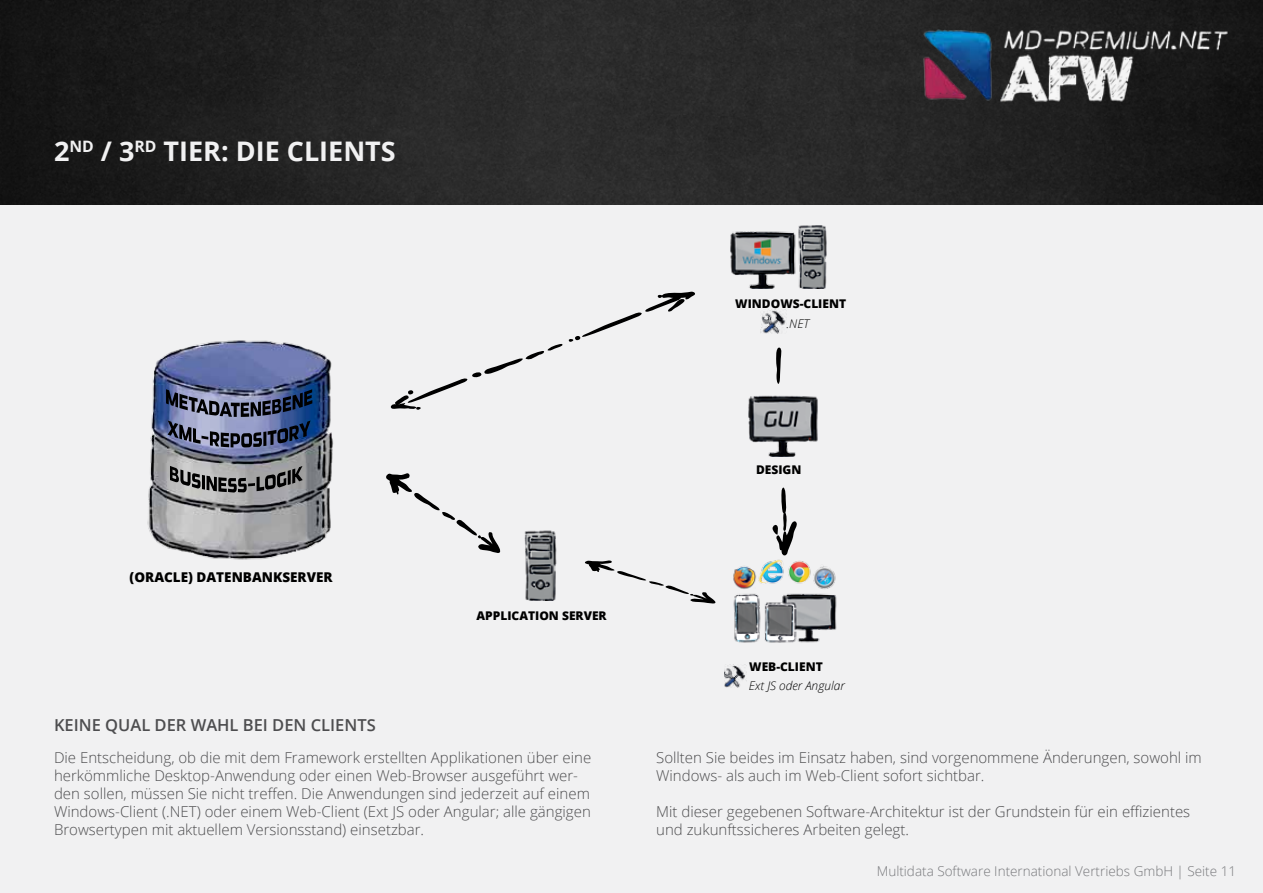
<style>
.page{position:relative;width:1263px;height:893px;background:#f1f1f2}
.page>*{position:absolute;margin:0;border:0;box-sizing:border-box;transform-origin:0 0}
.t1{font:700 27px "Open Sans";color:#f1f1f2}
.t2{font:600 16.5px "Open Sans";color:#4d4d4f}
.t3{font:300 15px/18px "Open Sans";color:#4d4d4f}
.t4{font:300 15px "Open Sans";color:#77787b}
.t5{font:300 13.5px "Open Sans";color:#77787b}
.t6{font:800 13.5px "Open Sans";color:#000}
.t7{font:800 12px "Open Sans";color:#000}
.t8{font:italic 300 12px "Open Sans";color:#000}
</style>
<div class="page">
<img style="left:0;top:0;width:1263px;height:205px">
<img style="left:918px;top:26px;width:315px;height:80px">
<img style="left:760px;top:310px;width:26px;height:24px">
<img style="left:730px;top:225px;width:97px;height:64px">
<img style="left:524px;top:530px;width:33px;height:71px">
<img style="left:147px;top:340px;width:187px;height:220px">
<svg style="left:166px;top:389px;width:146px;height:58px"></svg>
<svg style="left:170px;top:466px;width:133px;height:26px"></svg>
<img style="left:748px;top:395px;width:70px;height:62px">
<img style="left:733px;top:559px;width:104px;height:84px">
<img style="left:725px;top:664px;width:22px;height:24px">
<svg style="left:386px;top:473px;width:115px;height:80px"></svg>
<svg style="left:390px;top:291px;width:305px;height:119px"></svg>
<svg style="left:776px;top:347px;width:5px;height:37px"></svg>
<svg style="left:772px;top:487px;width:25px;height:69px"></svg>
<svg style="left:585px;top:560px;width:131px;height:44px"></svg>
<h1 class="t1" style="left:54px;top:132px;width:343px">2<sup>ND</sup> / 3<sup>RD</sup> TIER: DIE CLIENTS</h1>
<p class="t6" style="left:130px;top:567px;width:204px">(ORACLE) DATENBANKSERVER</p>
<p class="t7" style="left:477px;top:607px;width:132px">APPLICATION SERVER</p>
<p class="t7" style="left:735px;top:295px;width:112px">WINDOWS-CLIENT</p>
<p class="t8" style="left:786px;top:315px;width:24px">.NET</p>
<p class="t7" style="left:756px;top:460px;width:8px">DESI</p>
<p class="t7" style="left:782px;top:460px;width:19px">GN</p>
<p class="t7" style="left:749px;top:657px;width:75px">WEB-CLIENT</p>
<p class="t8" style="left:749px;top:678px;width:97px">Ext JS oder Angular</p>
<p class="t2" style="left:54px;top:713px;width:322px">KEIN E QUAL DER WAHL BEI DEN CLI ENTS</p>
<p class="t3" style="left:54px;top:748px;width:539px">Die Entscheidung, ob die mit dem Framework erstellten Applikationen über eine herkömmliche Desktop-Anwendung oder einen Web-Browser ausgeführt wer&shy;den sollen, müssen Sie nicht treffen. Die Anwendungen sind jederzeit auf einem Windows-Client (.NET) oder einem Web-Client (Ext JS oder Angular; alle gängigen Browsertypen mit aktuellem Versionsstand) einsetzbar.</p>
<p class="t3" style="left:656px;top:748px;width:547px">Sollten Sie beides im Einsatz haben, sind vorgenommene Änderungen, sowohl im<br>Windows- als auch im Web-Client sofort sichtbar.</p>
<p class="t3" style="left:656px;top:802px;width:536px">Mit dieser gegebenen Software-Architektur ist der Grundstein für ein effizientes und zukunftssicheres Arbeiten gelegt.</p>
<p class="t5" style="left:877px;top:862px;width:361px">Multidata Software International Vertriebs GmbH | Seite 11</p>
<p class="t4" style="left:895px;top:862px;width:336px">Multidata Software International GmbH | Seite 11</p>
</div>
